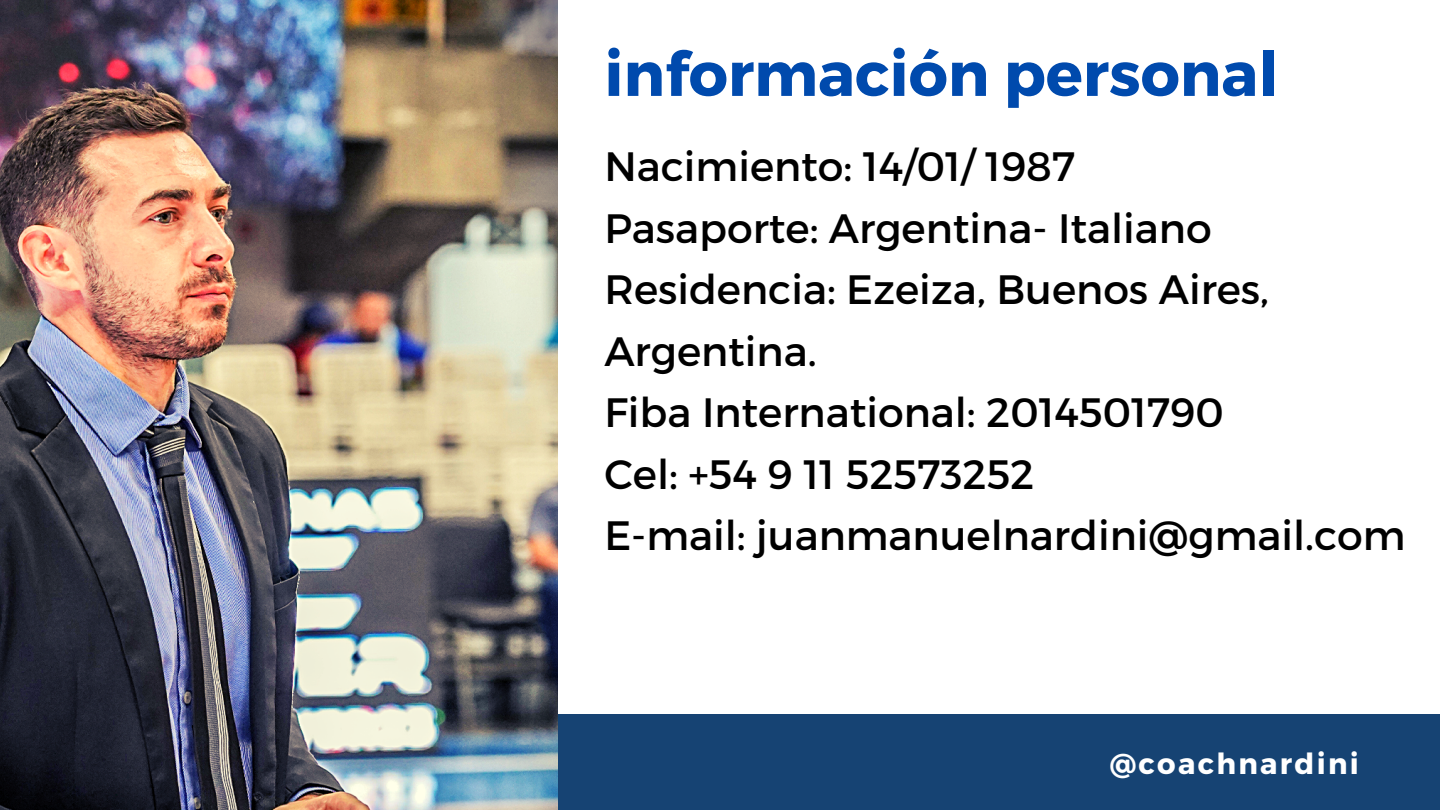
<style>
.page{position:relative;width:1440px;height:810px;background:#fff}
.page>*{position:absolute;margin:0;border:0;box-sizing:border-box;transform-origin:0 0}
.t1{font:700 61.6px "Montserrat";color:#004aad}
.t2{font:41px/61.5px "Montserrat";color:#000}
.t3{font:700 29px "Montserrat";letter-spacing:.08em;color:#fff}
</style>
<div class="page">
<div style="left:0;top:714px;width:1440px;height:96px;background:#164373"></div>
<img style="left:0;top:0;width:557px;height:810px">
<p class="t1" style="left:604px;top:34px;width:675px">información personal</p>
<p class="t2" style="left:604px;top:134px;width:472px">Nacimiento: 14/01/ 1987</p>
<p class="t2" style="left:604px;top:195px;width:609px">Pasaporte: Argentina- Italiano</p>
<p class="t2" style="left:604px;top:257px;width:666px">Residencia: Ezeiza, Buenos Aires,<br>Argentina.</p>
<p class="t2" style="left:604px;top:380px;width:621px">Fiba International: 2014501790</p>
<p class="t2" style="left:604px;top:441px;width:432px">Cel: +54 9 11 52573252</p>
<p class="t2" style="left:604px;top:503px;width:803px">E-mail: juanmanuelnardini@gmail.com</p>
<p class="t3" style="left:1110px;top:745px;width:251px">@coachnardini</p>
</div>
